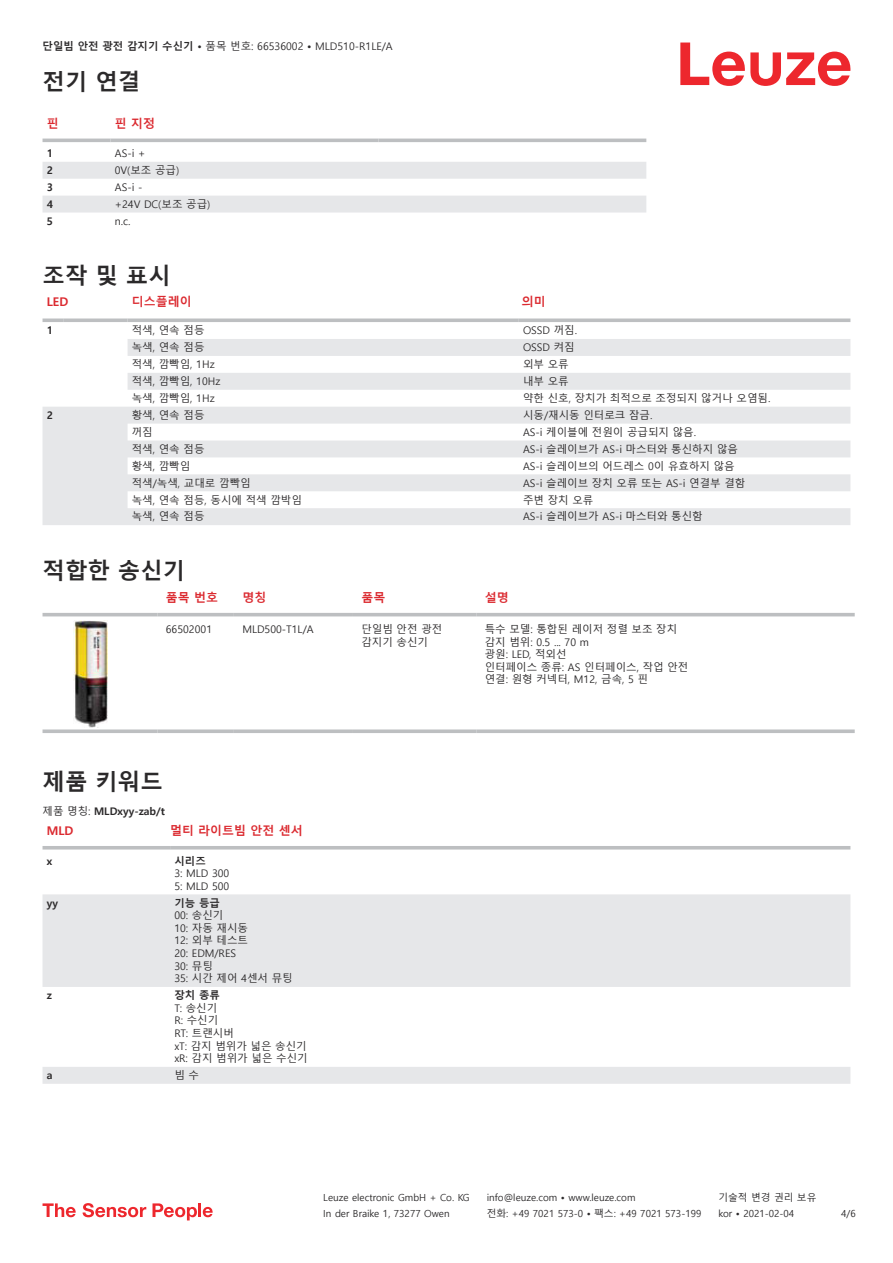
<style>
.page{position:relative;width:893px;height:1263px;background:#fff}
.page>*{position:absolute;margin:0;border:0;box-sizing:border-box;transform-origin:0 0}
.t1{font:700 22.5px "Malgun Gothic";color:#2b292a}
.t2{font:700 12px "Malgun Gothic";color:#db2a30}
.t3{font:10.5px/12.6px "Malgun Gothic";color:#2b292a}
.t4{font:700 10.5px "Malgun Gothic";color:#2b292a}
.t5{font:9.75px "Malgun Gothic";color:#2b292a}
.s1{font-weight:700}
.s2{font-weight:400}
</style>
<div class="page">
<svg style="left:680px;top:43px;width:170px;height:43px"></svg>
<svg style="left:43px;top:138px;width:603px;height:1px"></svg>
<svg style="left:43px;top:162px;width:603px;height:51px"></svg>
<hr style="left:43px;top:139px;width:68px;height:3px;background:#bdbfc1">
<hr style="left:111px;top:139px;width:267px;height:3px;background:#bdbfc1">
<hr style="left:378px;top:139px;width:268px;height:3px;background:#bdbfc1">
<svg style="left:43px;top:339px;width:807px;height:186px;fill:#e6e7e9"></svg>
<svg style="left:43px;top:318px;width:21px;height:4px"></svg>
<svg style="left:64px;top:318px;width:64px;height:4px"></svg>
<svg style="left:128px;top:318px;width:391px;height:4px;background:#c5c7c8"></svg>
<svg style="left:519px;top:318px;width:331px;height:4px"></svg>
<svg style="left:43px;top:616px;width:812px;height:112px"></svg>
<hr style="left:43px;top:613px;width:114px;height:3px;background:#bdbfc1">
<hr style="left:157px;top:613px;width:77px;height:3px;background:#bdbfc1">
<hr style="left:234px;top:613px;width:119px;height:3px;background:#bdbfc1">
<hr style="left:353px;top:613px;width:123px;height:3px;background:#bdbfc1">
<hr style="left:476px;top:613px;width:379px;height:3px;background:#bdbfc1">
<svg style="left:43px;top:729px;width:114px;height:4px"></svg>
<svg style="left:157px;top:729px;width:77px;height:4px"></svg>
<svg style="left:234px;top:729px;width:119px;height:4px"></svg>
<svg style="left:353px;top:729px;width:123px;height:4px"></svg>
<svg style="left:476px;top:729px;width:379px;height:4px;background:#c5c6c8"></svg>
<img style="left:74px;top:621px;width:35px;height:106px">
<svg style="left:43px;top:849px;width:807px;height:1px"></svg>
<svg style="left:43px;top:894px;width:807px;height:190px;fill:#e6e7e9"></svg>
<hr style="left:43px;top:846px;width:127px;height:3px;background:#bdbfc1">
<hr style="left:170px;top:846px;width:680px;height:3px;background:#bdbfc1">
<svg style="left:43px;top:1203px;width:33px;height:14px"></svg>
<svg style="left:83px;top:1203px;width:63px;height:14px"></svg>
<svg style="left:153px;top:1203px;width:44px;height:17px"></svg>
<hr style="left:198px;top:1203px;width:3px;height:14px;background:#ed272d">
<svg style="left:203px;top:1207px;width:10px;height:10px"></svg>
<p class="t3" style="left:43px;top:40px;width:352px"><span class="s1">단일빔 안전 광전 감지기 수신기 •</span> 품목 번호: 66536002 <span class="s1">•</span> MLD510-R1LE/A</p>
<h1 class="t1" style="left:43px;top:69px;width:99px">전기 연결</h1>
<p class="t2" style="left:47px;top:116px;width:13px">핀</p>
<p class="t2" style="left:115px;top:116px;width:42px">핀 지정</p>
<p class="t4" style="left:47px;top:147px;width:8px">1</p>
<p class="t3" style="left:115px;top:147px;width:32px">AS-i +</p>
<p class="t4" style="left:47px;top:164px;width:8px">2</p>
<p class="t3" style="left:115px;top:164px;width:66px">0V(보조 공급)</p>
<p class="t4" style="left:47px;top:183px;width:8px">3</p>
<p class="t3" style="left:115px;top:181px;width:29px">AS-i -</p>
<p class="t4" style="left:47px;top:198px;width:8px">4</p>
<p class="t3" style="left:115px;top:198px;width:97px">+24V DC(보조 공급)</p>
<p class="t4" style="left:47px;top:215px;width:8px">5</p>
<p class="t3" style="left:115px;top:215px;width:17px">n.c.</p>
<h1 class="t1" style="left:43px;top:262px;width:130px">조작 및 표시</h1>
<p class="t2" style="left:47px;top:297px;width:23px">LED</p>
<p class="t2" style="left:132px;top:295px;width:61px">디스플레이</p>
<p class="t2" style="left:522px;top:295px;width:25px">의미</p>
<p class="t4" style="left:47px;top:324px;width:8px">1</p>
<p class="t3" style="left:132px;top:324px;width:74px">적색, 연속 점등</p>
<p class="t3" style="left:523px;top:324px;width:56px">OSSD 꺼짐.</p>
<p class="t3" style="left:132px;top:341px;width:74px">녹색, 연속 점등</p>
<p class="t3" style="left:523px;top:341px;width:53px">OSSD 켜짐</p>
<p class="t3" style="left:132px;top:358px;width:84px">적색, 깜빡임, 1Hz</p>
<p class="t3" style="left:523px;top:358px;width:47px">외부 오류</p>
<p class="t3" style="left:132px;top:375px;width:90px">적색, 깜빡임, 10Hz</p>
<p class="t3" style="left:523px;top:375px;width:47px">내부 오류</p>
<p class="t3" style="left:132px;top:392px;width:84px">녹색, 깜빡임, 1Hz</p>
<p class="t3" style="left:523px;top:392px;width:249px">약한 신호, 장치가 최적으로 조정되지 않거나 오염됨.</p>
<p class="t4" style="left:47px;top:409px;width:8px">2</p>
<p class="t3" style="left:132px;top:409px;width:74px">황색, 연속 점등</p>
<p class="t3" style="left:523px;top:409px;width:131px">시동/재시동 인터로크 잠금.</p>
<p class="t3" style="left:132px;top:426px;width:22px">꺼짐</p>
<p class="t3" style="left:523px;top:426px;width:175px">AS-i 케이블에 전원이 공급되지 않음.</p>
<p class="t3" style="left:132px;top:443px;width:74px">적색, 연속 점등</p>
<p class="t3" style="left:523px;top:443px;width:216px">AS-i 슬레이브가 AS-i 마스터와 통신하지 않음</p>
<p class="t3" style="left:132px;top:460px;width:60px">황색, 깜빡임</p>
<p class="t3" style="left:523px;top:460px;width:213px">AS-i 슬레이브의 어드레스 0이 유효하지 않음</p>
<p class="t3" style="left:132px;top:477px;width:120px">적색/녹색, 교대로 깜빡임</p>
<p class="t3" style="left:523px;top:477px;width:224px">AS-i 슬레이브 장치 오류 또는 AS-i 연결부 결함</p>
<p class="t3" style="left:132px;top:494px;width:172px">녹색, 연속 점등, 동시에 적색 깜박임</p>
<p class="t3" style="left:523px;top:494px;width:72px">주변 장치 오류</p>
<p class="t3" style="left:132px;top:510px;width:74px">녹색, 연속 점등</p>
<p class="t3" style="left:523px;top:510px;width:181px">AS-i 슬레이브가 AS-i 마스터와 통신함</p>
<h1 class="t1" style="left:43px;top:558px;width:144px">적합한 송신기</h1>
<p class="t2" style="left:166px;top:591px;width:54px">품목 번호</p>
<p class="t2" style="left:242px;top:591px;width:25px">명칭</p>
<p class="t2" style="left:361px;top:591px;width:25px">품목</p>
<p class="t2" style="left:485px;top:591px;width:25px">설명</p>
<p class="t3" style="left:166px;top:623px;width:48px">66502001</p>
<p class="t3" style="left:242px;top:623px;width:73px">MLD500-T1L/A</p>
<p class="t3" style="left:361px;top:623px;width:82px">단일빔 안전 광전 감지기 송신기</p>
<p class="t3" style="left:485px;top:623px;width:205px">특수 모델: 통합된 레이저 정렬 보조 장치 감지 범위: 0.5 ... 70 m<br>광원: LED, 적외선<br>인터페이스 종류: AS 인터페이스, 작업 안전 연결: 원형 커넥터, M12, 금속, 5 핀</p>
<h1 class="t1" style="left:43px;top:768px;width:122px">제품 키워드</h1>
<p class="t2" style="left:47px;top:826px;width:28px">MLD</p>
<p class="t2" style="left:170px;top:824px;width:134px">멀티 라이트빔 안전 센서</p>
<p class="t4" style="left:47px;top:854px;width:7px">x</p>
<p class="t4" style="left:174px;top:854px;width:33px">시리즈</p>
<p class="t3" style="left:174px;top:867px;width:57px">3: MLD 300<br>5: MLD 500</p>
<p class="t4" style="left:47px;top:899px;width:13px">yy</p>
<p class="t4" style="left:174px;top:896px;width:47px">기능 등급</p>
<p class="t3" style="left:174px;top:909px;width:120px">00: 송신기<br>10: 자동 재시동<br>12: 외부 테스트<br>20: EDM/RES<br>30: 뮤팅<br>35: 시간 제어 4센서 뮤팅</p>
<p class="t4" style="left:47px;top:991px;width:7px">z</p>
<p class="t4" style="left:174px;top:989px;width:47px">장치 종류</p>
<p class="t3" style="left:174px;top:1002px;width:135px">T: 송신기<br>R: 수신기<br>RT: 트랜시버<br>xT: 감지 범위가 넓은 송신기 xR: 감지 범위가 넓은 수신기</p>
<p class="t4" style="left:47px;top:1071px;width:7px">a</p>
<p class="t3" style="left:174px;top:1069px;width:26px">빔 수</p>
<p class="t4" style="left:43px;top:805px;width:124px"><span class="s2">제품 명칭:</span> MLDxyy‑zab/t</p>
<p class="t5" style="left:323px;top:1192px;width:148px">Leuze electronic GmbH + Co. KG</p>
<p class="t5" style="left:487px;top:1192px;width:150px">info@leuze.com • www.leuze.com</p>
<p class="t5" style="left:718px;top:1192px;width:100px">기술적 변경 권리 보유</p>
<p class="t5" style="left:323px;top:1208px;width:128px">In der Braike 1, 73277 Owen</p>
<p class="t5" style="left:487px;top:1208px;width:216px">전화: +49 7021 573-0 • 팩스: +49 7021 573-199</p>
<p class="t5" style="left:718px;top:1208px;width:77px">kor • 2021-02-04</p>
<p class="t5" style="left:841px;top:1208px;width:16px">4 /6</p>
</div>
